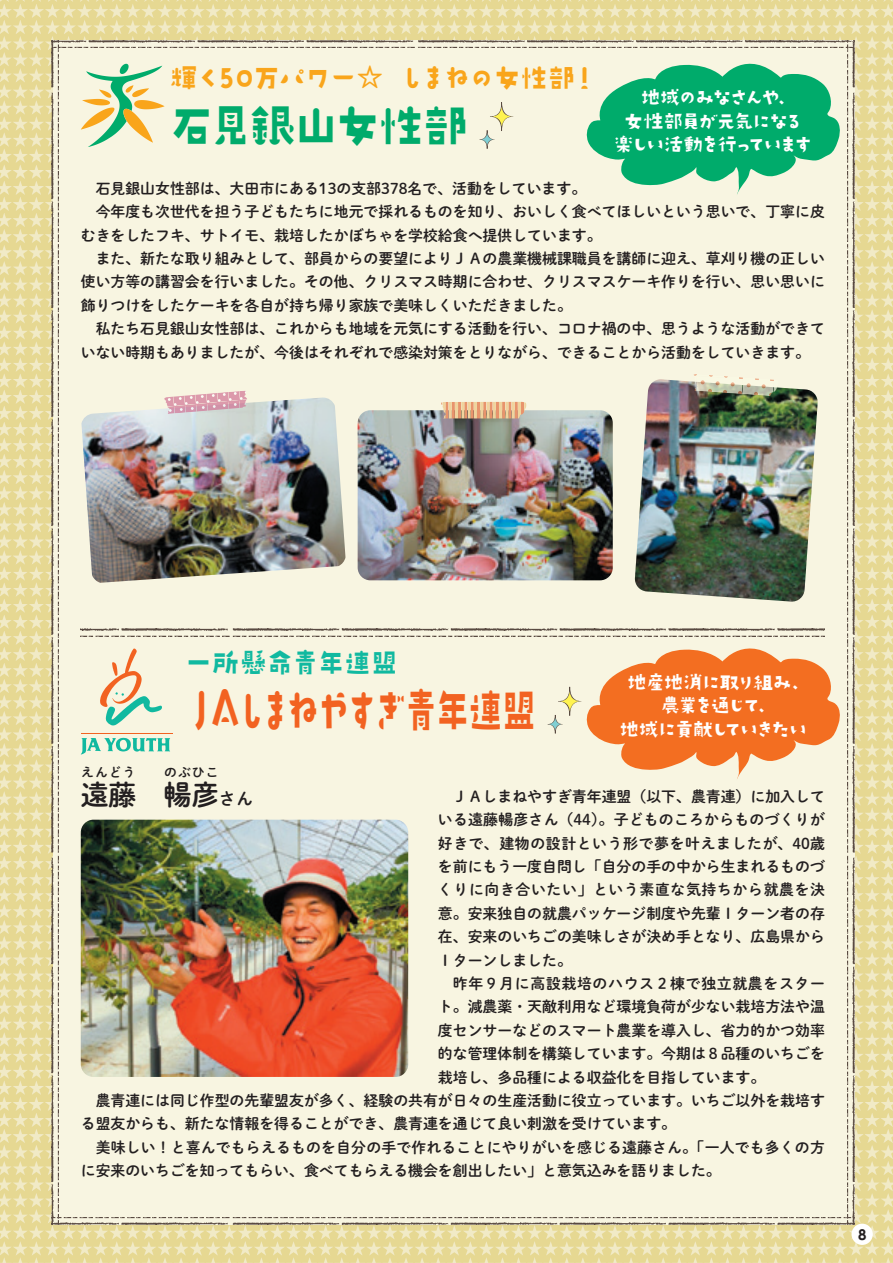
<style>
.page{position:relative;width:893px;height:1263px;background:#fff}
.page>*{position:absolute;margin:0;border:0;box-sizing:border-box;transform-origin:0 0}
.t1{font:46.8px "DS bancollar";letter-spacing:-.215em;color:#f26221;scale:.78 1}
.t2{font:46.8px "DS bancollar";letter-spacing:-.085em;color:#00ab6b}
.t3{font:27.6px "DS bancollar";letter-spacing:-.07em;color:#f9a51b}
.t4{font:27.6px "DS bancollar";letter-spacing:-.03em;color:#11b9a0}
.t5{font:27.6px "DS bancollar";letter-spacing:-.09em;color:#f9a51b}
.t6{font:27.6px "Shuei M Go Std B";color:#231f20}
.t7{font:21.3px/23.4px "DS kirigirisu";letter-spacing:-.195em;color:#fff;text-align:center}
.t8{font:21.3px/46.8px "DS kirigirisu";letter-spacing:-.17em;color:#fff;text-align:center}
.t9{font:16.95px "Shuei M Go Std B";color:#231f20}
.t10{font:14.85px/23.4px "Shuei M Go Std B";color:#231f20;text-align:justify}
.t11{font:700 14.85px "Century Gothic";color:#231f20}
.t12{font:12.75px "Shuei M Go Std B";letter-spacing:.085em;color:#231f20}
</style>
<div class="page">
<img style="left:0;top:0;width:893px;height:1263px">
<div style="left:53px;top:40px;width:802px;height:1185px;background:#f8f5e1"></div>
<img style="left:847px;top:48px;width:8px;height:1169px">
<img style="left:51px;top:48px;width:7px;height:1169px">
<img style="left:51px;top:1217px;width:804px;height:8px">
<img style="left:51px;top:40px;width:804px;height:8px">
<img style="left:81px;top:629px;width:744px;height:7px">
<hr style="left:81px;top:733px;width:91px;height:1px;background:#f26221">
<svg style="left:100px;top:648px;width:62px;height:77px"></svg>
<svg style="left:81px;top:738px;width:89px;height:16px"></svg>
<svg style="left:81px;top:64px;width:84px;height:83px"></svg>
<img style="left:81px;top:820px;width:327px;height:257px">
<svg style="left:547px;top:632px;width:293px;height:147px"></svg>
<svg style="left:479px;top:102px;width:34px;height:47px"></svg>
<img style="left:81px;top:398px;width:264px;height:185px">
<svg style="left:164px;top:391px;width:83px;height:23px"></svg>
<img style="left:358px;top:410px;width:255px;height:170px">
<svg style="left:441px;top:402px;width:86px;height:17px"></svg>
<img style="left:634px;top:379px;width:184px;height:223px">
<svg style="left:693px;top:374px;width:86px;height:22px"></svg>
<svg style="left:586px;top:47px;width:255px;height:148px"></svg>
<div style="left:851px;top:1224px;width:22px;height:21px;background:#fff;border-radius:50%"></div>
<h2 class="t3" style="left:170px;top:62px;width:215px">輝く50万パワー☆</h2>
<h2 class="t5" style="left:398px;top:62px;width:179px">しまねの女性部</h2>
<h1 class="t2" style="left:169px;top:100px;width:302px">石見銀山女性部</h1>
<h2 class="t5" style="left:571px;top:62px;width:29px">!</h2>
<h3 class="t7" style="left:613px;top:86px;width:203px">地域のみなさんや<br>女性部員が元気になる楽しい活動を行っています</h3>
<h3 class="t7" style="left:776px;top:86px;width:23px">、</h3>
<p class="t10" style="left:96px;top:176px;width:492px">石見銀山女性部は、大田市にある13の支部378名で、活動をしています。</p>
<p class="t10" style="left:96px;top:199px;width:731px">今年度も次世代を担う子どもたちに地元で採れるものを知り、おいしく食べてほしいという思いで、丁寧に皮</p>
<p class="t10" style="left:81px;top:223px;width:522px">むきをしたフキ、サトイモ、栽培したかぼちゃを学校給食へ提供しています。</p>
<p class="t10" style="left:96px;top:246px;width:731px">また、新たな取り組みとして、部員からの要望によりＪＡの農業機械課職員を講師に迎え、草刈り機の正しい</p>
<p class="t10" style="left:81px;top:270px;width:746px">使い方等の講習会を行いました。その他、クリスマス時期に合わせ、クリスマスケーキ作りを行い、思い思いに</p>
<p class="t10" style="left:81px;top:293px;width:493px">飾りつけをしたケーキを各自が持ち帰り家族で美味しくいただきました。</p>
<p class="t10" style="left:96px;top:316px;width:731px">私たち石見銀山女性部は、これからも地域を元気にする活動を行い、コロナ禍の中、思うような活動ができて</p>
<p class="t10" style="left:81px;top:340px;width:731px">いない時期もありましたが、今後はそれぞれで感染対策をとりながら、できることから活動をしていきます。</p>
<p class="t12" style="left:81px;top:762px;width:56px">えんどう</p>
<h2 class="t6" style="left:81px;top:774px;width:57px">遠藤</h2>
<h2 class="t4" style="left:185px;top:647px;width:215px">一所懸命青年連盟</h2>
<h1 class="t1" style="left:182px;top:684px;width:457px">ＪＡしまねやすぎ青年連盟</h1>
<p class="t12" style="left:164px;top:762px;width:56px">のぶひこ</p>
<h3 class="t8" style="left:618px;top:659px;width:194px">地産地消に取り組み、地域に貢献していきたい</h3>
<h3 class="t7" style="left:660px;top:694px;width:104px">農業を通じて</h3>
<h3 class="t7" style="left:756px;top:694px;width:23px">、</h3>
<h2 class="t6" style="left:164px;top:774px;width:57px">暢彦</h2>
<p class="t9" style="left:219px;top:786px;width:36px">さん</p>
<p class="t10" style="left:438px;top:784px;width:389px;text-indent:15px">ＪＡしまねやすぎ青年連盟（以下、農青連）に加入している遠藤暢彦さん（44）。子どものころからものづくりが好きで、建物の設計という形で夢を叶えましたが、40歳を前にもう一度自問し「自分の手の中から生まれるものづくりに向き合いたい」という素直な気持ちから就農を決意。安来独自の就農パッケージ制度や先輩Ｉターン者の存在、安来のいちごの美味しさが決め手となり、広島県からＩターンしました。</p>
<p class="t10" style="left:438px;top:971px;width:388px;text-indent:15px">昨年９月に高設栽培のハウス２棟で独立就農をスタート。減農薬・天敵利用など環境負荷が少ない栽培方法や温度センサーなどのスマート農業を導入し、省力的かつ効率的な管理体制を構築しています。今期は８品種のいちごを栽培し、多品種による収益化を目指しています。</p>
<p class="t10" style="left:81px;top:1088px;width:746px;text-indent:15px">農青連には同じ作型の先輩盟友が多く、経験の共有が日々の生産活動に役立っています。いちご以外を栽培する盟友からも、新たな情報を得ることができ、農青連を通じて良い刺激を受けています。</p>
<p class="t10" style="left:81px;top:1135px;width:746px;text-indent:15px">美味しい！と喜んでもらえるものを自分の手で作れることにやりがいを感じる遠藤さん。「一人でも多くの方に安来のいちごを知ってもらい、食べてもらえる機会を創出したい」と意気込みを語りました。</p>
<p class="t11" style="left:858px;top:1223px;width:10px">8</p>
</div>
